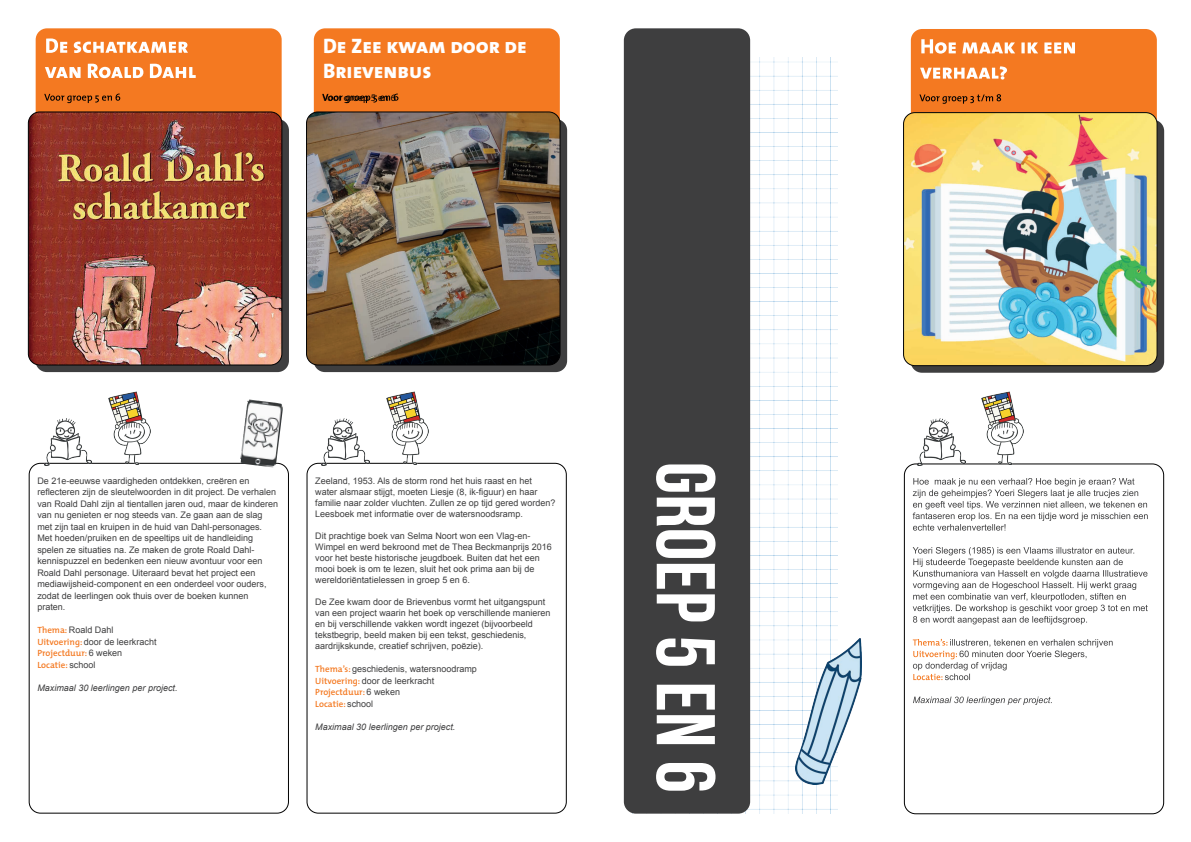
<style>
.page{position:relative;width:1191px;height:842px;background:#fff}
.page>*{position:absolute;margin:0;border:0;box-sizing:border-box;transform-origin:0 0}
.t1{font:21px/25.2px "The Mix Extra Bold Caps";color:#fff}
.t2{font:10px "Myriad Pro";color:#000001}
.t3{font:9px/11.5px "Arial";color:#3e3e3f}
.t4{font:600 9px/11.5px "The Mix";color:#f47921}
.t5{font:italic 9px "Arial";color:#3e3e3f}
.s1{font-family:"Arial";font-weight:400;color:#3e3e3f}
.s2{font-family:"The Mix";font-weight:600;color:#f47921}
</style>
<div class="page">
<div style="left:314px;top:28px;width:246px;height:121px;background:#f47921;border-radius:11px"></div>
<svg style="left:314px;top:119px;width:253px;height:253px;background:#39393a"></svg>
<svg style="left:322px;top:94px;width:76px;height:9px"></svg>
<img style="left:306px;top:112px;width:254px;height:253px">
<div style="left:306px;top:111px;width:254px;height:254px;border:1px solid #000001;border-radius:11px"></div>
<div style="left:306px;top:463px;width:261px;height:351px;border:1px solid #000001;border-radius:11px"></div>
<svg style="left:35px;top:119px;width:254px;height:253px;background:#3a3a3b"></svg>
<div style="left:36px;top:28px;width:246px;height:121px;background:#f47921;border-radius:11px"></div>
<svg style="left:45px;top:64px;width:151px;height:14px"></svg>
<svg style="left:46px;top:38px;width:142px;height:15px"></svg>
<svg style="left:44px;top:94px;width:76px;height:9px"></svg>
<img style="left:28px;top:112px;width:254px;height:253px">
<div style="left:28px;top:111px;width:254px;height:254px;border:1px solid #000001;border-radius:11px"></div>
<div style="left:29px;top:463px;width:260px;height:351px;border:1px solid #000001;border-radius:11px"></div>
<img style="left:322px;top:419px;width:48px;height:46px">
<img style="left:44px;top:419px;width:48px;height:46px">
<img style="left:108px;top:391px;width:42px;height:73px">
<img style="left:386px;top:391px;width:42px;height:73px">
<img style="left:240px;top:399px;width:43px;height:69px">
<img style="left:632px;top:57px;width:205px;height:757px">
<div style="left:624px;top:28px;width:126px;height:786px;background:#3e3e3f;border-radius:12px"></div>
<svg style="left:656px;top:464px;width:59px;height:327px"></svg>
<div style="left:910px;top:120px;width:254px;height:253px;background:#3e3e3f;border-radius:11px"></div>
<div style="left:911px;top:29px;width:245px;height:120px;background:#f47921;border-radius:11px"></div>
<svg style="left:920px;top:66px;width:87px;height:14px"></svg>
<svg style="left:921px;top:39px;width:154px;height:15px"></svg>
<svg style="left:919px;top:94px;width:82px;height:10px"></svg>
<img style="left:903px;top:113px;width:254px;height:253px">
<div style="left:903px;top:112px;width:254px;height:254px;border:1px solid #000001;border-radius:11px"></div>
<div style="left:904px;top:463px;width:260px;height:351px;border:1px solid #000001;border-radius:11px"></div>
<svg style="left:913px;top:697px;width:138px;height:8px"></svg>
<svg style="left:912px;top:639px;width:200px;height:41px"></svg>
<svg style="left:912px;top:547px;width:235px;height:77px"></svg>
<svg style="left:912px;top:478px;width:235px;height:53px"></svg>
<img style="left:917px;top:419px;width:48px;height:46px">
<img style="left:981px;top:391px;width:42px;height:73px">
<img style="left:795px;top:639px;width:66px;height:146px">
<p class="t1" style="left:323px;top:33px;width:205px">De Zee kwam door de<br>Brievenbus</p>
<p class="t2" style="left:322px;top:91px;width:75px">Voor groep 5 en 6</p>
<p class="t3" style="left:37px;top:475px;width:242px">De 21e-eeuwse vaardigheden ontdekken, creëren en reflecteren zijn de sleutelwoorden in dit project. De verhalen van Roald Dahl zijn al tientallen jaren oud, maar de kinderen van nu genieten er nog steeds van. Ze gaan aan de slag met zijn taal en kruipen in de huid van Dahl-personages.<br>Met hoeden/pruiken en de speeltips uit de handleiding spelen ze situaties na. Ze maken de grote Roald Dahl&shy;kennispuzzel en bedenken een nieuw avontuur voor een Roald Dahl personage. Uiteraard bevat het project een mediawijsheid-component en een onderdeel voor ouders, zodat de leerlingen ook thuis over de boeken kunnen praten.</p>
<p class="t4" style="left:37px;top:624px;width:121px">Thema: <span class="s1">Roald Dahl<br></span>Uitvoering: <span class="s1">door de leerkracht<br></span>Projectduur: <span class="s1">6 weken<br></span>Locatie: <span class="s1">school</span></p>
<p class="t5" style="left:37px;top:682px;width:142px">Maximaal 30 leerlingen per project.</p>
<p class="t3" style="left:315px;top:475px;width:242px;line-height:11px">Zeeland, 1953. Als de storm rond het huis raast en het water alsmaar stijgt, moeten Liesje (8, ik-figuur) en haar familie naar zolder vluchten. Zullen ze op tijd gered worden?<br>Leesboek met informatie over de watersnoodsramp.</p>
<p class="t3" style="left:315px;top:530px;width:238px;line-height:11px">Dit prachtige boek van Selma Noort won een Vlag-en-Wimpel en werd bekroond met de Thea Beckmanprijs 2016 voor het beste historische jeugdboek. Buiten dat het een mooi boek is om te lezen, sluit het ook prima aan bij de wereldoriëntatielessen in groep 5 en 6.</p>
<p class="t3" style="left:315px;top:596px;width:237px;line-height:11.1px">De Zee kwam door de Brievenbus vormt het uitgangspunt van een project waarin het boek op verschillende manieren en bij verschillende vakken wordt ingezet (bijvoorbeeld tekstbegrip, beeld maken bij een tekst, geschiedenis, aardrijkskunde, creatief schrijven, poëzie).</p>
<p class="t3" style="left:315px;top:664px;width:163px"><span class="s2">Thema’s:</span> geschiedenis, watersnoodramp<br><span class="s2">Uitvoering:</span> door de leerkracht<br><span class="s2">Projectduur:</span> 6 weken<br><span class="s2">Locatie:</span> school</p>
<p class="t5" style="left:315px;top:721px;width:142px">Maximaal 30 leerlingen per project.</p>
</div>
